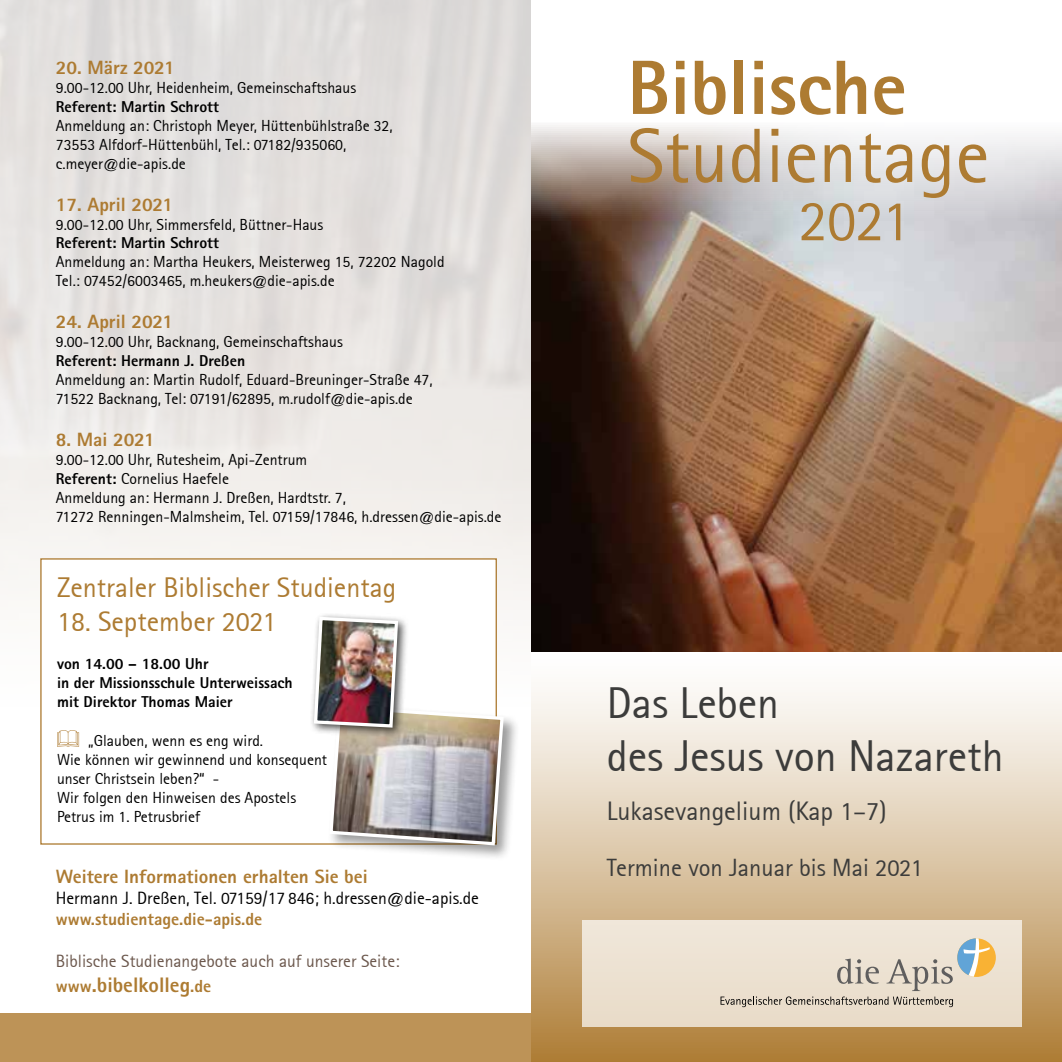
<style>
.page{position:relative;width:1062px;height:1062px;background:#fff}
.page>*{position:absolute;margin:0;border:0;box-sizing:border-box;transform-origin:0 0}
.t1{font:77px "Agfa Rotis Sans Serif";color:#ad7b32}
.t2{font:800 77px "Rotis Sans Serif Pro";color:#ad7b32}
.t3{font:57.75px "Agfa Rotis Sans Serif";color:#ad7b32}
.t4{font:43.75px/52.5px "Agfa Rotis Sans Serif";color:#3c3c3b}
.t5{font:28px "Agfa Rotis Sans Serif";color:#ad7b32}
.t6{font:26.25px "Agfa Rotis Sans Serif";color:#3c3c3b}
.t7{font:24.5px "Agfa Rotis Sans Serif";color:#3c3c3b}
.t8{font:800 21px "Rotis Sans Serif Pro";color:#ad7b32}
.t9{font:800 19.25px "Rotis Sans Serif Pro";color:#ad7b32}
.t10{font:17.5px "Agfa Rotis Sans Serif";color:#000}
.t11{font:17.5px "Agfa Rotis Sans Serif";color:#6c584d}
.t12{font:800 17.5px "Rotis Sans Serif Pro";color:#ad7b32}
.t13{font:15.75px/18.9px "Agfa Rotis Sans Serif";color:#000}
.t14{font:800 15.75px/18.9px "Rotis Sans Serif Pro";color:#000}
.s1{font-family:"Rotis Sans Serif Pro";font-weight:800}
.s2{font-size:17.5px}
</style>
<div class="page">
<div style="left:0;top:1013px;width:531px;height:49px;background:#bd9357"></div>
<div style="left:40px;top:558px;width:457px;height:286px;background:#fff;border:1px solid #ad7b32"></div>
<div style="left:327px;top:703px;width:192px;height:158px;background:#000;opacity:.4"></div>
<img style="left:531px;top:125px;width:531px;height:525px">
<div style="left:531px;top:650px;width:531px;height:412px;background:linear-gradient(to bottom,#fff,#b28440)"></div>
<div style="left:582px;top:920px;width:439px;height:106px;background:#ece1d1"></div>
<div style="left:957px;top:938px;width:38px;height:39px;background:#f9b234;border-radius:50%"></div>
<svg style="left:720px;top:938px;width:269px;height:69px"></svg>
<svg style="left:57px;top:730px;width:22px;height:16px"></svg>
<img style="left:312px;top:615px;width:193px;height:232px">
<p class="t9" style="left:56px;top:55px;width:121px">20. März 2021</p>
<p class="t13" style="left:56px;top:78px;width:302px">9.00-12.00 Uhr, Heidenheim, Gemeinschaftshaus</p>
<p class="t14" style="left:56px;top:97px;width:165px">Referent: Martin Schrott</p>
<p class="t13" style="left:56px;top:116px;width:338px">Anmeldung an: Christoph Meyer, Hüttenbühlstraße 32,<br>73553 Alfdorf-Hüttenbühl, Tel.: 07182/935060, c.meyer@die-apis.de</p>
<p class="t9" style="left:56px;top:192px;width:119px">17. April 2021</p>
<p class="t13" style="left:56px;top:215px;width:269px">9.00-12.00 Uhr, Simmersfeld, Büttner-Haus</p>
<p class="t14" style="left:56px;top:233px;width:165px">Referent: Martin Schrott</p>
<p class="t13" style="left:56px;top:252px;width:390px">Anmeldung an: Martha Heukers, Meisterweg 15, 72202 Nagold<br>Tel.: 07452/6003465, m.heukers@die-apis.de</p>
<p class="t9" style="left:56px;top:309px;width:119px">24. April 2021</p>
<p class="t13" style="left:56px;top:332px;width:288px">9.00-12.00 Uhr, Backnang, Gemeinschaftshaus</p>
<p class="t14" style="left:56px;top:351px;width:191px">Referent: Hermann J. Dreßen</p>
<p class="t13" style="left:56px;top:370px;width:378px">Anmeldung an: Martin Rudolf, Eduard-Breuninger-Straße 47,<br>71522 Backnang, Tel: 07191/62895, m.rudolf@die-apis.de</p>
<p class="t9" style="left:56px;top:427px;width:101px">8. Mai 2021</p>
<p class="t13" style="left:56px;top:450px;width:447px">9.00-12.00 Uhr, Rutesheim, Api-Zentrum<br><span class="s1">Referent:</span> Cornelius Haefele<br>Anmeldung an: Hermann J. Dreßen, Hardtstr. 7,<br>71272 Renningen-Malmsheim, Tel. 07159/17846, h.dressen@die-apis.de</p>
<h3 class="t5" style="left:57px;top:571px;width:340px">Zentraler Biblischer Studientag</h3>
<h3 class="t5" style="left:57px;top:605px;width:221px">18. September 2021</h3>
<p class="t14" style="left:57px;top:654px;width:237px">von 14.00 – 18.00 Uhr<br>in der Missionsschule Unterweissach mit Direktor Thomas Maier</p>
<p class="t13" style="left:57px;top:731px;width:271px;text-indent:31px">„Glauben, wenn es eng wird.<br>Wie können wir gewinnend und konsequent unser Christsein leben?“ -<br>Wir folgen den Hinweisen des Apostels<br>Petrus im 1. Petrusbrief</p>
<p class="t9" style="left:56px;top:864px;width:313px">Weitere Informationen erhalten Sie bei</p>
<p class="t10" style="left:56px;top:887px;width:424px">Hermann J. Dreßen, Tel. 07159/17 846; h.dressen@die-apis.de</p>
<p class="t12" style="left:56px;top:908px;width:208px">www.studientage.die-apis.de</p>
<p class="t11" style="left:56px;top:950px;width:345px">Biblische Studienangebote auch auf unserer Seite:</p>
<h3 class="t8" style="left:56px;top:971px;width:157px"><span class="s2">www</span>.bibelkolleg<span class="s2">.de</span></h3>
<h1 class="t2" style="left:627px;top:39px;width:281px">Biblische</h1>
<h1 class="t1" style="left:627px;top:110px;width:363px">Studientage</h1>
<h2 class="t3" style="left:798px;top:187px;width:114px">2021</h2>
<h3 class="t4" style="left:606px;top:677px;width:398px">Das Leben<br>des Jesus von Nazareth</h3>
<h3 class="t6" style="left:606px;top:795px;width:281px">Lukasevangelium (Kap 1–7)</h3>
<h3 class="t7" style="left:606px;top:853px;width:318px">Termine von Januar bis Mai 2021</h3>
</div>
